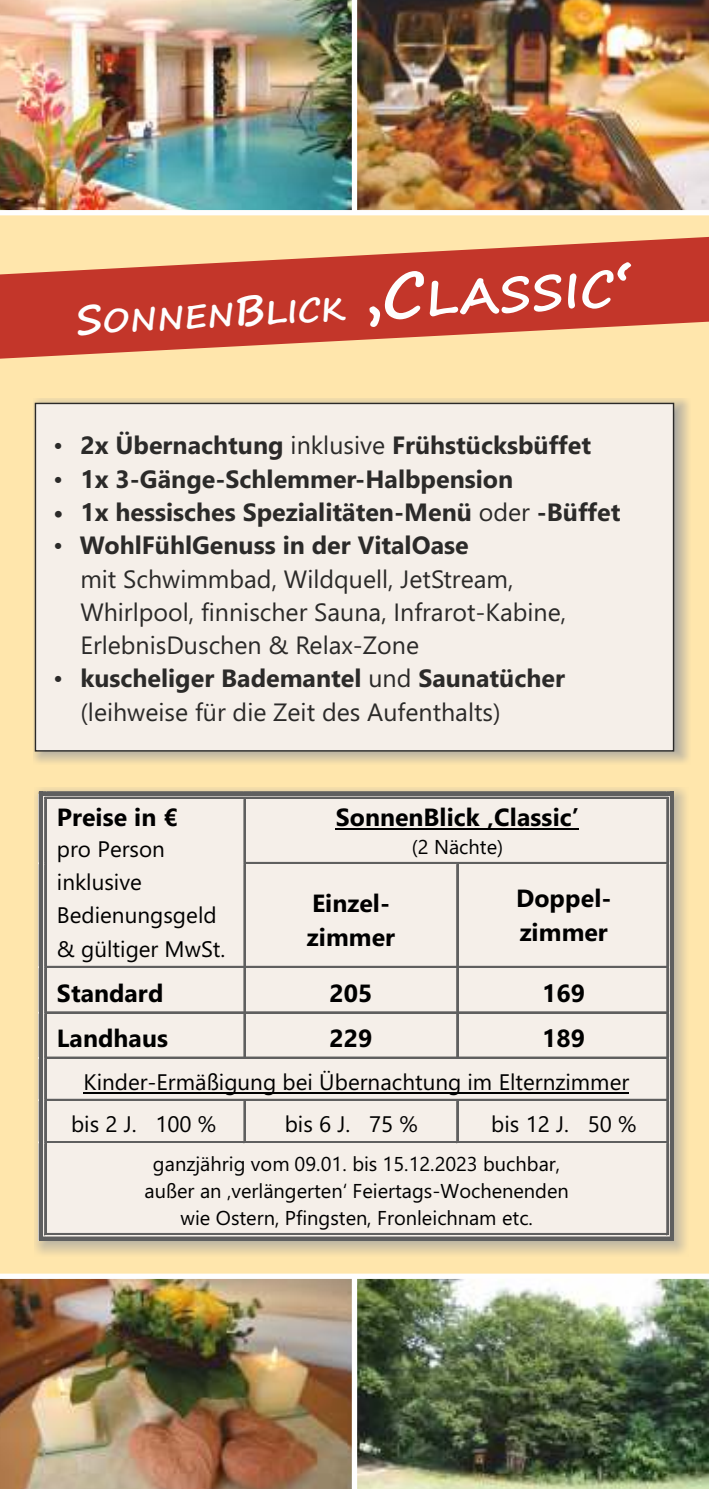
<style>
.page{position:relative;width:709px;height:1489px;background:#fff}
.page>*{position:absolute;margin:0;border:0;box-sizing:border-box;transform-origin:0 0}
.t1{font:700 32px "Segoe Print";color:#fefefe;scale:1.06 1}
.t2{font:25px/33.2px "Segoe UI";color:#2b2a29}
.t3{font:700 25px "Segoe UI";color:#2b2a29}
.t4{font:700 24.75px/33.2px "Segoe UI";color:#000}
.t5{font:22.5px/33.5px "Segoe UI";color:#000}
.t6{font:20px/26.8px "Segoe UI";color:#000;text-align:center}
.s1{font-size:40px}
.s2{font-size:60px}
.s3{font-size:48px}
.s4{font-weight:400}
.s5{font-weight:700}
</style>
<div class="page">
<div style="left:0;top:0;width:709px;height:1488px;background:#ffe6ac"></div>
<svg style="left:0;top:236px;width:709px;height:123px;fill:#c3362a"></svg>
<img style="left:0;top:1278px;width:709px;height:210px">
<div style="left:34px;top:402px;width:641px;height:350px;background:#f5efe9"></div>
<img style="left:0;top:0;width:709px;height:210px">
<div style="left:352px;top:0;width:5px;height:213px;background:#fefefe"></div>
<div style="left:0;top:210px;width:709px;height:5px;background:#fefefe"></div>
<div style="left:352px;top:1276px;width:5px;height:212px;background:#fefefe"></div>
<img style="left:35px;top:788px;width:651px;height:466px">
<div style="left:39px;top:794px;width:631px;height:446px;background:#f5efe9"></div>
<hr style="left:336px;top:828px;width:243px;height:1px;background:#000">
<svg style="left:39px;top:791px;width:7px;height:8px"></svg>
<svg style="left:46px;top:791px;width:198px;height:4px"></svg>
<hr style="left:46px;top:797px;width:198px;height:1px;background:#5f5f5f">
<hr style="left:46px;top:796px;width:198px;height:1px;background:#5f5f5f">
<svg style="left:244px;top:791px;width:7px;height:8px"></svg>
<svg style="left:251px;top:791px;width:415px;height:4px;background:#666562"></svg>
<hr style="left:251px;top:797px;width:415px;height:1px;background:#5f5f5f">
<hr style="left:251px;top:796px;width:415px;height:1px;background:#5f5f5f">
<svg style="left:666px;top:791px;width:8px;height:8px"></svg>
<hr style="left:45px;top:799px;width:1px;height:63px;background:#5f5f5f">
<hr style="left:44px;top:799px;width:1px;height:63px;background:#5f5f5f">
<hr style="left:39px;top:799px;width:4px;height:63px;background:#5f5f5f">
<hr style="left:244px;top:799px;width:2px;height:63px;background:#5f5f5f">
<hr style="left:243px;top:799px;width:1px;height:63px;background:#5f5f5f">
<hr style="left:670px;top:799px;width:4px;height:63px;background:#5f5f5f">
<hr style="left:666px;top:799px;width:2px;height:63px;background:#5f5f5f">
<svg style="left:39px;top:862px;width:7px;height:2px"></svg>
<hr style="left:246px;top:862px;width:210px;height:2px;background:#5f5f5f">
<hr style="left:458px;top:862px;width:208px;height:2px;background:#5f5f5f">
<svg style="left:666px;top:862px;width:8px;height:2px"></svg>
<hr style="left:45px;top:864px;width:1px;height:102px;background:#5f5f5f">
<hr style="left:44px;top:864px;width:1px;height:102px;background:#5f5f5f">
<hr style="left:39px;top:864px;width:4px;height:102px;background:#5f5f5f">
<hr style="left:244px;top:864px;width:2px;height:102px;background:#5f5f5f">
<hr style="left:243px;top:864px;width:1px;height:102px;background:#5f5f5f">
<hr style="left:456px;top:864px;width:2px;height:102px;background:#5f5f5f">
<hr style="left:670px;top:864px;width:4px;height:102px;background:#5f5f5f">
<hr style="left:666px;top:864px;width:2px;height:102px;background:#5f5f5f">
<svg style="left:39px;top:965px;width:7px;height:3px"></svg>
<hr style="left:46px;top:966px;width:198px;height:2px;background:#5f5f5f">
<hr style="left:46px;top:965px;width:198px;height:1px;background:#5f5f5f">
<hr style="left:246px;top:966px;width:210px;height:2px;background:#5f5f5f">
<hr style="left:246px;top:965px;width:210px;height:1px;background:#5f5f5f">
<hr style="left:458px;top:966px;width:208px;height:2px;background:#5f5f5f">
<hr style="left:458px;top:965px;width:208px;height:1px;background:#5f5f5f">
<svg style="left:666px;top:965px;width:8px;height:3px"></svg>
<hr style="left:45px;top:968px;width:1px;height:43px;background:#5f5f5f">
<hr style="left:44px;top:968px;width:1px;height:43px;background:#5f5f5f">
<hr style="left:39px;top:968px;width:4px;height:43px;background:#5f5f5f">
<hr style="left:244px;top:968px;width:2px;height:43px;background:#5f5f5f">
<hr style="left:243px;top:968px;width:1px;height:43px;background:#5f5f5f">
<hr style="left:456px;top:968px;width:2px;height:43px;background:#5f5f5f">
<hr style="left:670px;top:968px;width:4px;height:43px;background:#5f5f5f">
<hr style="left:666px;top:968px;width:2px;height:43px;background:#5f5f5f">
<svg style="left:39px;top:1011px;width:7px;height:2px"></svg>
<hr style="left:46px;top:1011px;width:198px;height:2px;background:#5f5f5f">
<hr style="left:246px;top:1011px;width:210px;height:2px;background:#5f5f5f">
<hr style="left:458px;top:1011px;width:208px;height:2px;background:#5f5f5f">
<svg style="left:666px;top:1011px;width:8px;height:2px"></svg>
<hr style="left:45px;top:1013px;width:1px;height:43px;background:#5f5f5f">
<hr style="left:44px;top:1013px;width:1px;height:43px;background:#5f5f5f">
<hr style="left:39px;top:1013px;width:4px;height:43px;background:#5f5f5f">
<hr style="left:244px;top:1013px;width:2px;height:43px;background:#5f5f5f">
<hr style="left:243px;top:1013px;width:1px;height:43px;background:#5f5f5f">
<hr style="left:456px;top:1013px;width:2px;height:43px;background:#5f5f5f">
<hr style="left:670px;top:1013px;width:4px;height:43px;background:#5f5f5f">
<hr style="left:666px;top:1013px;width:2px;height:43px;background:#5f5f5f">
<hr style="left:84px;top:1091px;width:545px;height:2px;background:#000">
<svg style="left:39px;top:1056px;width:7px;height:2px"></svg>
<hr style="left:46px;top:1056px;width:198px;height:2px;background:#5f5f5f">
<hr style="left:246px;top:1056px;width:210px;height:2px;background:#5f5f5f">
<hr style="left:458px;top:1056px;width:208px;height:2px;background:#5f5f5f">
<svg style="left:666px;top:1056px;width:8px;height:2px"></svg>
<hr style="left:45px;top:1058px;width:1px;height:41px;background:#5f5f5f">
<hr style="left:44px;top:1058px;width:1px;height:41px;background:#5f5f5f">
<hr style="left:39px;top:1058px;width:4px;height:41px;background:#5f5f5f">
<hr style="left:670px;top:1058px;width:4px;height:41px;background:#5f5f5f">
<hr style="left:666px;top:1058px;width:2px;height:41px;background:#5f5f5f">
<hr style="left:46px;top:1099px;width:198px;height:1px;background:#5f5f5f">
<hr style="left:46px;top:1098px;width:198px;height:1px;background:#5f5f5f">
<hr style="left:246px;top:1099px;width:210px;height:1px;background:#5f5f5f">
<hr style="left:246px;top:1098px;width:210px;height:1px;background:#5f5f5f">
<hr style="left:458px;top:1099px;width:208px;height:1px;background:#5f5f5f">
<hr style="left:458px;top:1098px;width:208px;height:1px;background:#5f5f5f">
<hr style="left:45px;top:1100px;width:1px;height:41px;background:#5f5f5f">
<hr style="left:44px;top:1100px;width:1px;height:41px;background:#5f5f5f">
<hr style="left:39px;top:1100px;width:4px;height:41px;background:#5f5f5f">
<hr style="left:244px;top:1100px;width:2px;height:41px;background:#5f5f5f">
<hr style="left:243px;top:1100px;width:1px;height:41px;background:#5f5f5f">
<hr style="left:456px;top:1100px;width:2px;height:41px;background:#5f5f5f">
<hr style="left:670px;top:1100px;width:4px;height:41px;background:#5f5f5f">
<hr style="left:666px;top:1100px;width:2px;height:41px;background:#5f5f5f">
<svg style="left:39px;top:1140px;width:7px;height:3px"></svg>
<hr style="left:46px;top:1141px;width:198px;height:2px;background:#5f5f5f">
<hr style="left:46px;top:1140px;width:198px;height:1px;background:#5f5f5f">
<hr style="left:246px;top:1141px;width:210px;height:2px;background:#5f5f5f">
<hr style="left:246px;top:1140px;width:210px;height:1px;background:#5f5f5f">
<hr style="left:458px;top:1141px;width:208px;height:2px;background:#5f5f5f">
<hr style="left:458px;top:1140px;width:208px;height:1px;background:#5f5f5f">
<svg style="left:666px;top:1140px;width:8px;height:3px"></svg>
<hr style="left:45px;top:1143px;width:1px;height:90px;background:#5f5f5f">
<hr style="left:44px;top:1143px;width:1px;height:90px;background:#5f5f5f">
<hr style="left:39px;top:1143px;width:4px;height:90px;background:#5f5f5f">
<svg style="left:39px;top:1232px;width:7px;height:8px"></svg>
<svg style="left:46px;top:1236px;width:620px;height:4px;background:#727271"></svg>
<hr style="left:46px;top:1233px;width:620px;height:2px;background:#5f5f5f">
<hr style="left:46px;top:1232px;width:620px;height:1px;background:#5f5f5f">
<hr style="left:670px;top:1143px;width:4px;height:90px;background:#5f5f5f">
<hr style="left:666px;top:1143px;width:2px;height:90px;background:#5f5f5f">
<svg style="left:666px;top:1232px;width:8px;height:8px"></svg>
<div style="left:0;top:1273px;width:709px;height:5px;background:#fefefe"></div>
<p class="t1" style="left:75px;top:306px;width:529px;rotate:-3deg"><span class="s1">S</span>ONNEN<span class="s1">B</span>LICK <span class="s2">‚C</span><span class="s3">LASSIC</span><span class="s2">‘</span></p>
<p class="t3" style="left:53px;top:436px;width:539px"><span class="s4">•</span> 2x Übernachtung <span class="s4">inklusive</span> Frühstücksbüffet</p>
<p class="t3" style="left:53px;top:469px;width:461px"><span class="s4">•</span> 1x 3-Gänge-Schlemmer-Halbpension</p>
<p class="t3" style="left:53px;top:502px;width:569px">• 1x hessisches Spezialitäten-Menü <span class="s4">oder</span> -Büffet</p>
<p class="t2" style="left:80px;top:531px;width:487px;text-indent:-27px">• <span class="s5">WohlFühlGenuss in der VitalOase<br></span>mit Schwimmbad, Wildquell, JetStream, Whirlpool, finnischer Sauna, Infrarot-Kabine, ErlebnisDuschen &amp; Relax-Zone</p>
<p class="t2" style="left:80px;top:664px;width:486px;text-indent:-27px">• <span class="s5">kuscheliger Bademantel</span> und <span class="s5">Saunatücher </span>(leihweise für die Zeit des Aufenthalts)</p>
<p class="t4" style="left:57px;top:803px;width:122px">Preise in €</p>
<p class="t5" style="left:57px;top:834px;width:170px">pro Person inklusive<br>Bedienungsgeld &amp; gültiger MwSt.</p>
<p class="t4" style="left:336px;top:803px;width:245px">SonnenBlick ‚Classic’</p>
<p class="t6" style="left:411px;top:835px;width:93px">(2 Nächte)</p>
<p class="t4" style="left:307px;top:889px;width:90px">Einzel&shy;zimmer</p>
<p class="t4" style="left:516px;top:884px;width:97px">Doppel&shy;zimmer</p>
<p class="t4" style="left:57px;top:978px;width:108px">Standard</p>
<p class="t4" style="left:329px;top:978px;width:44px">205</p>
<p class="t4" style="left:542px;top:978px;width:44px">169</p>
<p class="t4" style="left:57px;top:1024px;width:113px">Landhaus</p>
<p class="t4" style="left:329px;top:1024px;width:44px">229</p>
<p class="t4" style="left:542px;top:1024px;width:44px">189</p>
<p class="t5" style="left:71px;top:1063px;width:559px;line-height:42px;text-indent:13px">Kinder-Ermäßigung bei Übernachtung im Elternzimmer bis 2 J. 100 %</p>
<p class="t5" style="left:285px;top:1109px;width:134px">bis 6 J. 75 %</p>
<p class="t5" style="left:491px;top:1109px;width:147px">bis 12 J. 50 %</p>
<p class="t6" style="left:145px;top:1152px;width:426px">ganzjährig vom 09.01. bis 15.12.2023 buchbar, außer an ‚verlängerten‘ Feiertags-Wochenenden wie Ostern, Pfingsten, Fronleichnam etc.</p>
</div>
